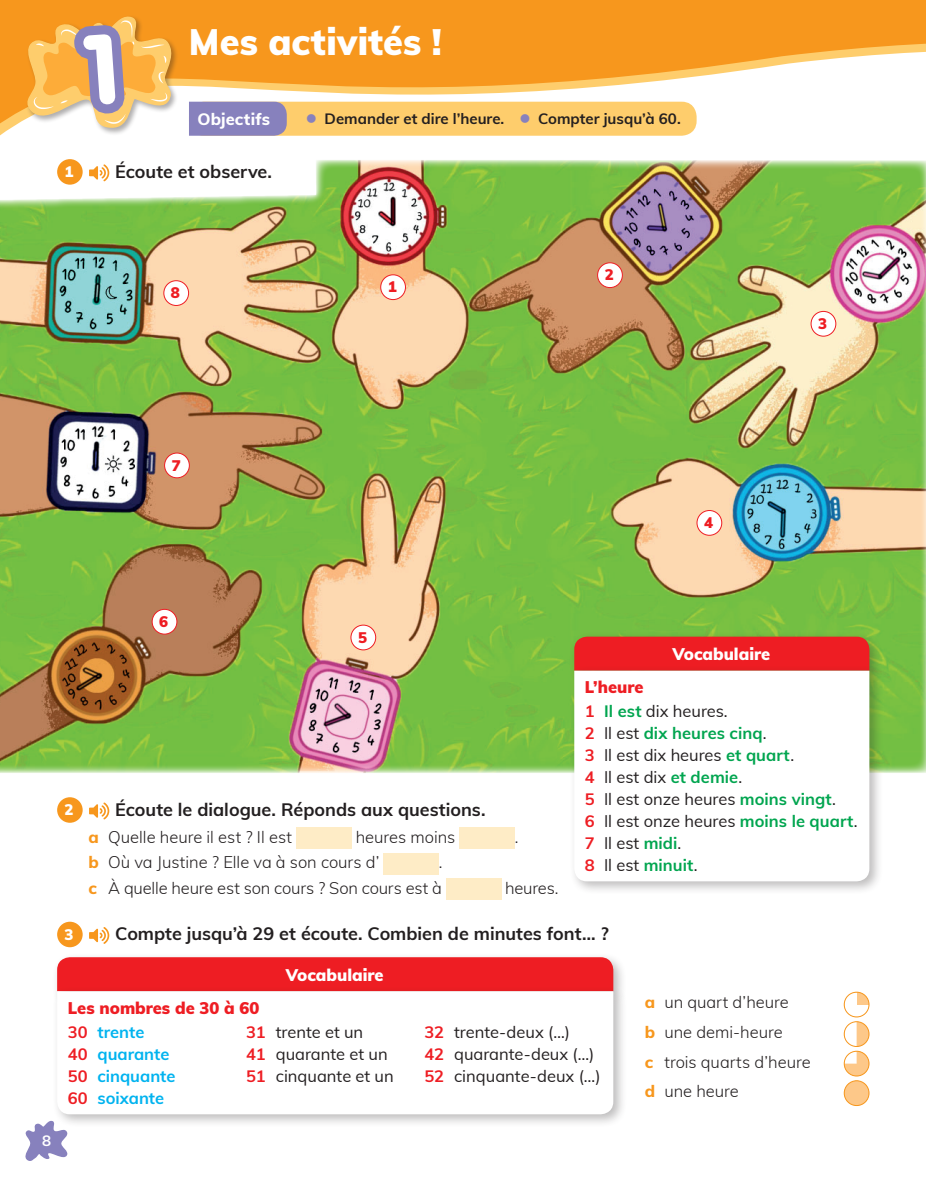
<style>
.page{position:relative;width:926px;height:1178px;background:#fff}
.page>*{position:absolute;margin:0;border:0;box-sizing:border-box;transform-origin:0 0}
.TITULO_UNIDAD{font:900 36px "Muli";letter-spacing:.005em;color:#fff}
.ACTIVIDADES_ENUNCIAD{font:700 18px "Muli";color:#231f20}
.Vocabulaire{font:16.5px "Muli";color:#231f20}
.Actividades_abc{font:300 16.5px "Muli";color:#231f20}
.Vocabulaire-2{font:700 16.5px "Muli";color:#00b3ef}
.Titulo_Voc_Fon_Gram{font:900 16.5px "Muli";color:#ee1d23}
.CAJA_VOC_FON_GRAM{font:900 16.5px "Muli";color:#fff}
.Vocabulaire-3{font:700 16.5px "Muli";letter-spacing:.005em;color:#00a54f}
.Objectifs{font:800 16.5px "Muli";letter-spacing:.005em;color:#fff}
.TEXTO_OBJECTIFS_CINT{font:700 15px "Muli";color:#231f20}
.Número_actividad{font:900 15px "Muli";color:#ee1d23}
.Número_actividad-2{font:900 15px "Muli";color:#fff}
.PÁGINAS{font:700 15px "Muli";color:#fff}
.s1{color:#8781bd}
.s2{font-weight:700;color:#ee1d23}
.s3{font-weight:700;color:#00a54f}
.s4{color:#ee1d23}
.s5{font-weight:400;color:#231f20}
.s6{font-weight:800;color:#f7971d}
</style>
<div class="page">
<svg style="left:0;top:0;width:926px;height:136px;fill:#f7971d"></svg>
<div style="left:26px;top:15px;width:153px;height:120px;background:#231f20;opacity:.36"></div>
<img style="left:0;top:159px;width:926px;height:614px">
<div style="left:189px;top:102px;width:508px;height:34px;background:#fecd6c;border-radius:15px"></div>
<div style="left:189px;top:102px;width:98px;height:34px;background:#8781bd"></div>
<div style="left:57px;top:159px;width:26px;height:26px;background:#f7971d;border-radius:50%"></div>
<svg style="left:89px;top:164px;width:20px;height:17px"></svg>
<div style="left:57px;top:797px;width:26px;height:25px;background:#f7971d;border-radius:50%"></div>
<svg style="left:89px;top:802px;width:20px;height:17px"></svg>
<div style="left:296px;top:827px;width:55px;height:21px;background:#feecc6"></div>
<div style="left:460px;top:827px;width:55px;height:21px;background:#feecc6"></div>
<div style="left:384px;top:852px;width:55px;height:22px;background:#feecc6"></div>
<div style="left:446px;top:878px;width:55px;height:21px;background:#feecc6"></div>
<div style="left:57px;top:921px;width:26px;height:26px;background:#f7971d;border-radius:50%"></div>
<svg style="left:89px;top:927px;width:20px;height:16px"></svg>
<div style="left:844px;top:991px;width:25px;height:26px;border:1px solid #f7971d;border-radius:50%"></div>
<svg style="left:844px;top:992px;width:26px;height:114px"></svg>
<div style="left:844px;top:1080px;width:25px;height:25px;border:1px solid #f7971d;border-radius:50%"></div>
<div style="left:569px;top:631px;width:314px;height:53px;background:#231f20;opacity:.3"></div>
<div style="left:574px;top:636px;width:295px;height:29px;background:#ee1d23"></div>
<div style="left:569px;top:665px;width:314px;height:229px;background:#231f20;opacity:.3"></div>
<svg style="left:574px;top:670px;width:295px;height:211px"></svg>
<div style="left:164px;top:281px;width:25px;height:24px;background:#fff;border-radius:50%"></div>
<div style="left:163px;top:280px;width:26px;height:26px;border:1px solid #ee1d23;border-radius:50%"></div>
<div style="left:381px;top:275px;width:24px;height:24px;background:#fff;border-radius:50%"></div>
<div style="left:380px;top:274px;width:26px;height:26px;border:1px solid #ee1d23;border-radius:50%"></div>
<div style="left:165px;top:453px;width:24px;height:25px;background:#fff;border-radius:50%"></div>
<div style="left:164px;top:452px;width:26px;height:26px;border:1px solid #ee1d23;border-radius:50%"></div>
<div style="left:152px;top:609px;width:25px;height:25px;background:#fff;border-radius:50%"></div>
<div style="left:152px;top:609px;width:25px;height:25px;border:1px solid #ee1d23;border-radius:50%"></div>
<div style="left:811px;top:311px;width:25px;height:25px;background:#fff;border-radius:50%"></div>
<div style="left:811px;top:311px;width:25px;height:25px;border:1px solid #ee1d23;border-radius:50%"></div>
<div style="left:351px;top:625px;width:25px;height:24px;background:#fff;border-radius:50%"></div>
<div style="left:351px;top:624px;width:25px;height:26px;border:1px solid #ee1d23;border-radius:50%"></div>
<div style="left:598px;top:263px;width:24px;height:24px;background:#fff;border-radius:50%"></div>
<div style="left:597px;top:262px;width:26px;height:26px;border:1px solid #ee1d23;border-radius:50%"></div>
<div style="left:697px;top:510px;width:25px;height:25px;background:#fff;border-radius:50%"></div>
<div style="left:697px;top:510px;width:25px;height:25px;border:1px solid #ee1d23;border-radius:50%"></div>
<svg style="left:25px;top:1120px;width:43px;height:40px"></svg>
<div style="left:57px;top:957px;width:556px;height:28px;background:#ee1d23"></div>
<div style="left:52px;top:985px;width:575px;height:142px;background:#231f20;opacity:.3"></div>
<svg style="left:57px;top:991px;width:556px;height:123px"></svg>
<svg style="left:21px;top:15px;width:157px;height:114px;background:#e4b478"></svg>
<p class="TITULO_UNIDAD" style="left:189px;top:16px;width:254px">Mes activités !</p>
<p class="Objectifs" style="left:197px;top:106px;width:74px">Objectifs</p>
<p class="TEXTO_OBJECTIFS_CINT" style="left:306px;top:108px;width:376px"><span class="s1">●</span> Demander et dire l’heure. <span class="s1">●</span> Compter jusqu’à 60.</p>
<p class="Número_actividad-2" style="left:65px;top:161px;width:10px">1</p>
<p class="ACTIVIDADES_ENUNCIAD" style="left:115px;top:158px;width:158px">Écoute et observe.</p>
<p class="Número_actividad" style="left:171px;top:282px;width:10px">8</p>
<p class="Número_actividad" style="left:388px;top:276px;width:10px">1</p>
<p class="Número_actividad" style="left:605px;top:264px;width:11px">2</p>
<p class="Número_actividad" style="left:818px;top:312px;width:10px">3</p>
<p class="Número_actividad" style="left:172px;top:454px;width:10px">7</p>
<p class="Número_actividad" style="left:704px;top:511px;width:10px">4</p>
<p class="PÁGINAS" style="left:42px;top:1129px;width:10px">8</p>
<p class="Número_actividad" style="left:159px;top:610px;width:10px">6</p>
<p class="Número_actividad" style="left:358px;top:626px;width:10px">5</p>
<p class="CAJA_VOC_FON_GRAM" style="left:672px;top:642px;width:99px">Vocabulaire</p>
<p class="Titulo_Voc_Fon_Gram" style="left:585px;top:675px;width:60px">L’heure</p>
<p class="Vocabulaire" style="left:585px;top:699px;width:144px"><span class="s2">1</span> <span class="s3">Il est</span> dix heures.</p>
<p class="Vocabulaire-3" style="left:585px;top:721px;width:183px"><span class="s4">2</span> <span class="s5">Il est</span> dix heures cinq<span class="s5">.</span></p>
<p class="Vocabulaire" style="left:585px;top:743px;width:211px"><span class="s2">3</span> Il est dix heures <span class="s3">et quart</span>.</p>
<p class="Vocabulaire" style="left:585px;top:765px;width:159px"><span class="s2">4</span> Il est dix <span class="s3">et demie</span>.</p>
<p class="Vocabulaire" style="left:585px;top:786px;width:253px"><span class="s2">5</span> Il est onze heures <span class="s3">moins vingt</span>.</p>
<p class="Vocabulaire" style="left:585px;top:808px;width:274px"><span class="s2">6</span> Il est onze heures <span class="s3">moins le quart</span>.</p>
<p class="Vocabulaire" style="left:585px;top:830px;width:98px"><span class="s2">7</span> Il est <span class="s3">midi</span>.</p>
<p class="Vocabulaire" style="left:585px;top:852px;width:114px"><span class="s2">8</span> Il est <span class="s3">minuit</span>.</p>
<p class="Número_actividad-2" style="left:65px;top:798px;width:11px">2</p>
<p class="ACTIVIDADES_ENUNCIAD" style="left:115px;top:796px;width:372px">Écoute le dialogue. Réponds aux questions.</p>
<p class="Actividades_abc" style="left:89px;top:825px;width:205px"><span class="s6">a</span> Quelle heure il est ? Il est</p>
<p class="Actividades_abc" style="left:356px;top:825px;width:101px">heures moins</p>
<p class="Actividades_abc" style="left:515px;top:825px;width:5px">.</p>
<p class="Actividades_abc" style="left:89px;top:850px;width:292px"><span class="s6">b</span> Où va Justine ? Elle va à son cours d’</p>
<p class="Actividades_abc" style="left:439px;top:850px;width:5px">.</p>
<p class="Actividades_abc" style="left:89px;top:875px;width:355px"><span class="s6">c</span> À quelle heure est son cours ? Son cours est à</p>
<p class="Actividades_abc" style="left:505px;top:875px;width:55px">heures.</p>
<p class="Número_actividad-2" style="left:65px;top:923px;width:10px">3</p>
<p class="ACTIVIDADES_ENUNCIAD" style="left:115px;top:920px;width:495px">Compte jusqu’à 29 et écoute. Combien de minutes font… ?</p>
<p class="CAJA_VOC_FON_GRAM" style="left:286px;top:962px;width:99px">Vocabulaire</p>
<p class="Titulo_Voc_Fon_Gram" style="left:68px;top:995px;width:193px">Les nombres de 30 à 60</p>
<p class="Vocabulaire-2" style="left:68px;top:1019px;width:78px"><span class="s4">30</span> trente</p>
<p class="Vocabulaire-2" style="left:68px;top:1041px;width:103px"><span class="s4">40</span> quarante</p>
<p class="Vocabulaire-2" style="left:68px;top:1063px;width:109px"><span class="s4">50</span> cinquante</p>
<p class="Vocabulaire-2" style="left:68px;top:1085px;width:98px"><span class="s4">60</span> soixante</p>
<p class="Vocabulaire" style="left:246px;top:1019px;width:119px"><span class="s2">31</span> trente et un</p>
<p class="Vocabulaire" style="left:246px;top:1041px;width:143px"><span class="s2">41</span> quarante et un</p>
<p class="Vocabulaire" style="left:246px;top:1063px;width:149px"><span class="s2">51</span> cinquante et un</p>
<p class="Vocabulaire" style="left:424px;top:1019px;width:147px"><span class="s2">32</span> trente-deux (…)</p>
<p class="Vocabulaire" style="left:424px;top:1041px;width:172px"><span class="s2">42</span> quarante-deux (…)</p>
<p class="Vocabulaire" style="left:424px;top:1063px;width:178px"><span class="s2">52</span> cinquante-deux (…)</p>
<p class="Actividades_abc" style="left:645px;top:990px;width:146px"><span class="s6">a</span> un quart d’heure</p>
<p class="Actividades_abc" style="left:645px;top:1019px;width:139px"><span class="s6">b</span> une demi-heure</p>
<p class="Actividades_abc" style="left:645px;top:1049px;width:167px"><span class="s6">c</span> trois quarts d’heure</p>
<p class="Actividades_abc" style="left:645px;top:1078px;width:96px"><span class="s6">d</span> une heure</p>
</div>
